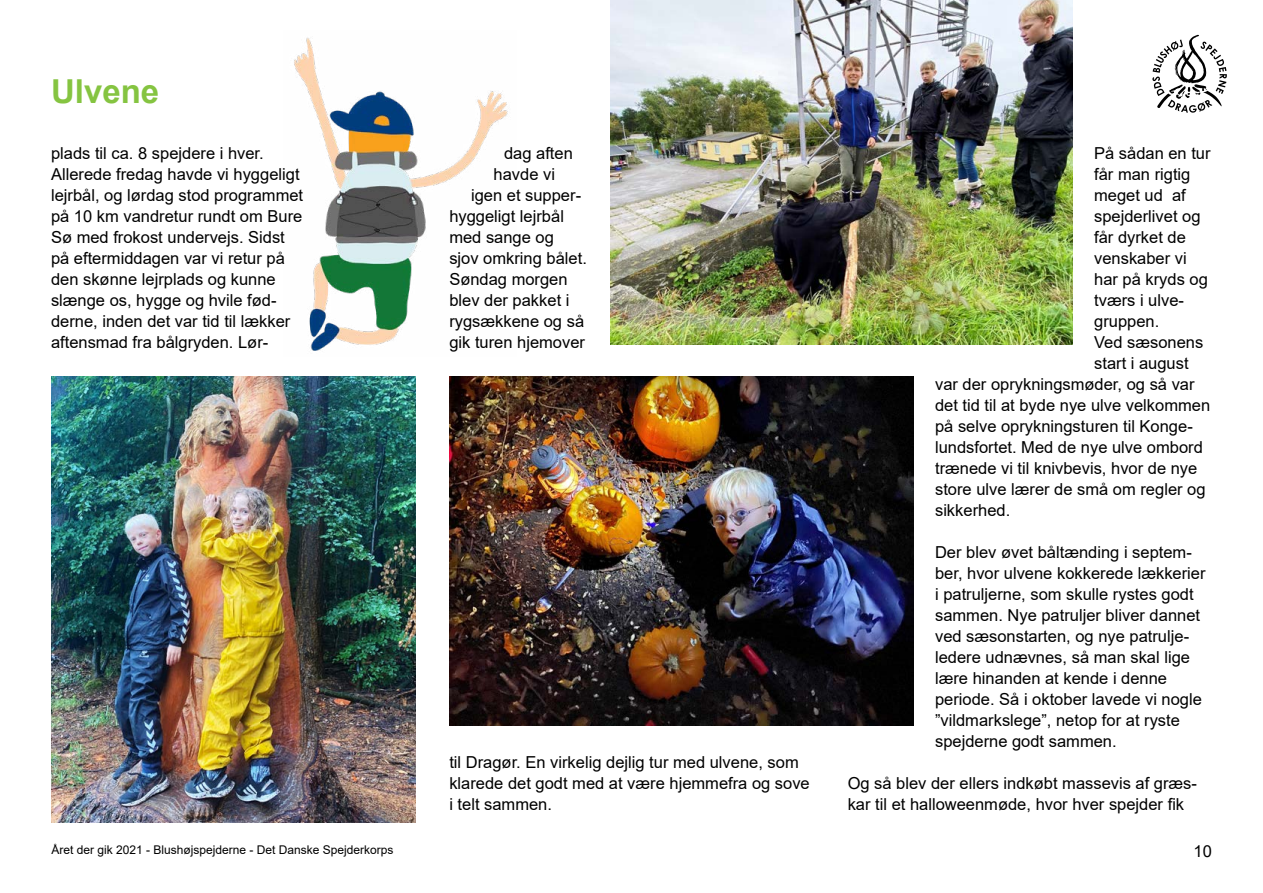
<style>
.page{position:relative;width:1263px;height:893px;background:#fff}
.page>*{position:absolute;margin:0;border:0;box-sizing:border-box;transform-origin:0 0}
.t1{font:700 33px "Arial";color:#85c441}
.t2{font:16.5px/21px "Arial";color:#000}
.t3{font:12px "Arial";color:#000}
</style>
<div class="page">
<img style="left:294px;top:37px;width:214px;height:314px">
<svg style="left:1152px;top:35px;width:75px;height:78px"></svg>
<img style="left:51px;top:377px;width:364px;height:446px">
<img style="left:610px;top:0;width:463px;height:345px">
<img style="left:449px;top:377px;width:465px;height:348px">
<h1 class="t1" style="left:51px;top:68px;width:110px">Ulvene</h1>
<p class="t2" style="left:51px;top:143px;width:254px">plads til ca. 8 spejdere i hver.<br>Allerede fredag havde vi hyggeligt lejrbål, og lørdag stod programmet på 10 km vandretur rundt om Bure<br>Sø med frokost undervejs. Sidst på eftermiddagen var vi retur på den skønne lejrplads og kunne slænge os, hygge og hvile fød&shy;derne, inden det var tid til lækker aftensmad fra bålgryden. Lør-</p>
<p class="t2" style="left:504px;top:143px;width:70px">dag aften</p>
<p class="t2" style="left:494px;top:164px;width:63px">havde vi</p>
<p class="t2" style="left:471px;top:185px;width:112px">igen et supper-</p>
<p class="t2" style="left:449px;top:206px;width:116px">hyggeligt lejrbål</p>
<p class="t2" style="left:449px;top:227px;width:106px">med sange og</p>
<p class="t2" style="left:449px;top:248px;width:139px">sjov omkring bålet.</p>
<p class="t2" style="left:449px;top:269px;width:120px">Søndag morgen</p>
<p class="t2" style="left:449px;top:290px;width:122px">blev der pakket i</p>
<p class="t2" style="left:449px;top:311px;width:136px">rygsækkene og så</p>
<p class="t2" style="left:449px;top:332px;width:137px">gik turen hjemover</p>
<p class="t2" style="left:449px;top:752px;width:362px">til Dragør. En virkelig dejlig tur med ulvene, som klarede det godt med at være hjemmefra og sove i telt sammen.</p>
<p class="t2" style="left:1094px;top:143px;width:118px">På sådan en tur</p>
<p class="t2" style="left:1094px;top:164px;width:98px">får man rigtig</p>
<p class="t2" style="left:1094px;top:185px;width:93px">meget ud af</p>
<p class="t2" style="left:1094px;top:206px;width:108px">spejderlivet og</p>
<p class="t2" style="left:1094px;top:227px;width:93px">får dyrket de</p>
<p class="t2" style="left:1094px;top:248px;width:94px">venskaber vi</p>
<p class="t2" style="left:1094px;top:269px;width:115px">har på kryds og</p>
<p class="t2" style="left:1094px;top:290px;width:91px">tværs i ulve-</p>
<p class="t2" style="left:1094px;top:311px;width:67px">gruppen.</p>
<p class="t2" style="left:1094px;top:332px;width:111px">Ved sæsonens</p>
<p class="t2" style="left:1094px;top:353px;width:96px">start i august</p>
<p class="t2" style="left:935px;top:374px;width:261px">var der oprykningsmøder, og så var</p>
<p class="t2" style="left:935px;top:395px;width:277px">det tid til at byde nye ulve velkommen</p>
<p class="t2" style="left:935px;top:416px;width:259px">på selve oprykningsturen til Konge-</p>
<p class="t2" style="left:935px;top:437px;width:269px">lundsfortet. Med de nye ulve ombord</p>
<p class="t2" style="left:935px;top:458px;width:264px">trænede vi til knivbevis, hvor de nye</p>
<p class="t2" style="left:935px;top:479px;width:272px">store ulve lærer de små om regler og</p>
<p class="t2" style="left:935px;top:500px;width:77px">sikkerhed.</p>
<p class="t2" style="left:935px;top:542px;width:272px">Der blev øvet båltænding i septem&shy;ber, hvor ulvene kokkerede lækkerier i patruljerne, som skulle rystes godt sammen. Nye patruljer bliver dannet ved sæsonstarten, og nye patrulje&shy;ledere udnævnes, så man skal lige lære hinanden at kende i denne periode. Så i oktober lavede vi nogle ”vildmarkslege”, netop for at ryste spejderne godt sammen.</p>
<p class="t2" style="left:848px;top:773px;width:351px">Og så blev der ellers indkøbt massevis af græs&shy;kar til et halloweenmøde, hvor hver spejder fik</p>
<p class="t3" style="left:51px;top:842px;width:344px">Året der gik 2021 - Blushøjspejderne - Det Danske Spejderkorps</p>
<p class="t2" style="left:1193px;top:840px;width:20px">10</p>
</div>
